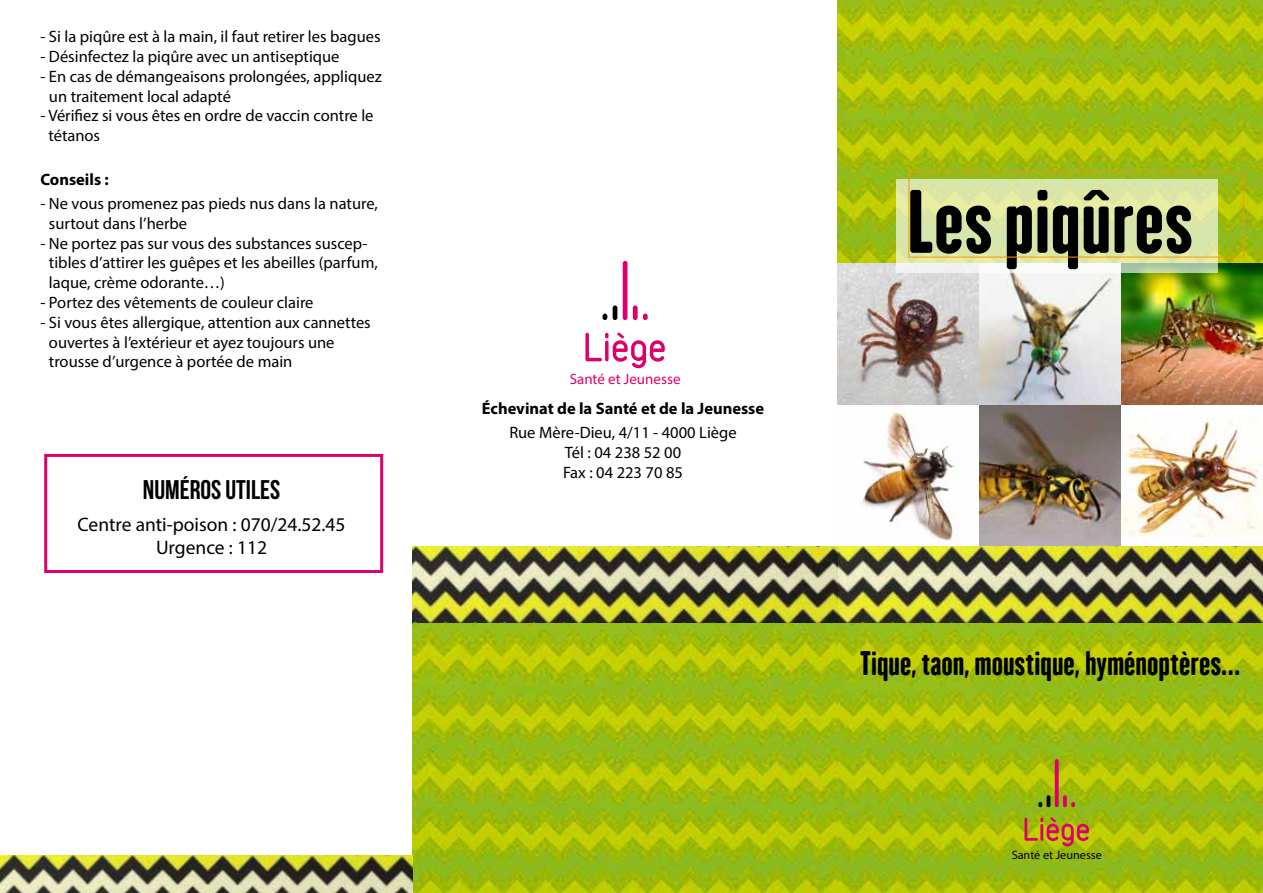
<style>
.page{position:relative;width:1263px;height:893px;background:#fff}
.page>*{position:absolute;margin:0;border:0;box-sizing:border-box;transform-origin:0 0}
.t1{font:79.5px "H.H.Samuel";color:#000}
.t2{font:30px "H.H.Samuel";color:#000}
.t3{font:27px "Bebas Neue";color:#000}
.t4{font:19.5px/23.4px "Myriad Pro";color:#000;text-align:center}
.t5{font:16.5px/19.8px "Myriad Pro";color:#000}
.t6{font:700 16.5px "Myriad Pro";color:#000}
.t7{font:15px "Myriad Pro";color:#de006a}
.t8{font:12.15px "Myriad Pro";color:#000}
</style>
<div class="page">
<img style="left:838px;top:623px;width:425px;height:270px">
<img style="left:412px;top:623px;width:426px;height:270px">
<img style="left:838px;top:0;width:425px;height:264px">
<svg style="left:1055px;top:759px;width:4px;height:48px"></svg>
<svg style="left:1063px;top:795px;width:4px;height:12px"></svg>
<svg style="left:1071px;top:802px;width:4px;height:5px"></svg>
<svg style="left:1046px;top:795px;width:4px;height:12px"></svg>
<svg style="left:1038px;top:802px;width:4px;height:5px"></svg>
<svg style="left:1024px;top:817px;width:65px;height:29px;background:#ba8923"></svg>
<img style="left:837px;top:264px;width:284px;height:283px">
<img style="left:837px;top:406px;width:142px;height:141px">
<img style="left:1121px;top:264px;width:142px;height:141px">
<img style="left:1121px;top:417px;width:142px;height:119px">
<svg style="left:896px;top:180px;width:321px;height:93px;background:#dde7ab"></svg>
<div style="left:908px;top:172px;width:336px;height:85px;border:1px solid #f39800"></div>
<img style="left:412px;top:547px;width:851px;height:76px">
<hr style="left:623px;top:261px;width:4px;height:59px;background:#de006a;border-radius:2px">
<div style="left:633px;top:305px;width:5px;height:15px;background:#de006a;border-radius:2px"></div>
<svg style="left:643px;top:314px;width:5px;height:6px"></svg>
<hr style="left:613px;top:305px;width:4px;height:15px;background:#000;border-radius:2px">
<svg style="left:602px;top:314px;width:5px;height:6px"></svg>
<svg style="left:585px;top:333px;width:80px;height:35px"></svg>
<img style="left:0;top:855px;width:412px;height:38px">
<div style="left:44px;top:454px;width:339px;height:119px;border:3px solid #de006a"></div>
<p class="t5" style="left:40px;top:26px;width:342px">- Si la piqûre est à la main, il faut retirer les bagues</p>
<p class="t5" style="left:40px;top:46px;width:301px">- Désinfectez la piqûre avec un antiseptique</p>
<p class="t5" style="left:49px;top:66px;width:334px;text-indent:-9px">- En cas de démangeaisons prolongées, appliquez un traitement local adapté</p>
<p class="t5" style="left:48px;top:106px;width:327px;text-indent:-8px">- Vérifiez si vous êtes en ordre de vaccin contre le tétanos</p>
<p class="t6" style="left:40px;top:169px;width:70px">Conseils :</p>
<p class="t5" style="left:49px;top:193px;width:330px;text-indent:-9px">- Ne vous promenez pas pieds nus dans la nature, surtout dans l’herbe</p>
<p class="t5" style="left:49px;top:233px;width:330px;text-indent:-9px">- Ne portez pas sur vous des substances suscep&shy;tibles d’attirer les guêpes et les abeilles (parfum, laque, crème odorante…)</p>
<p class="t5" style="left:40px;top:292px;width:275px">- Portez des vêtements de couleur claire</p>
<p class="t5" style="left:49px;top:312px;width:323px;text-indent:-9px">- Si vous êtes allergique, attention aux cannettes ouvertes à l’extérieur et ayez toujours une trousse d’urgence à portée de main</p>
<h3 class="t3" style="left:143px;top:475px;width:139px">NUMÉROS UTILES</h3>
<p class="t4" style="left:78px;top:512px;width:270px">Centre anti-poison : 070/24.52.45<br>Urgence : 112</p>
<p class="t7" style="left:570px;top:370px;width:112px">Santé et Jeunesse</p>
<p class="t6" style="left:482px;top:398px;width:284px">Échevinat de la Santé et de la Jeunesse</p>
<p class="t5" style="left:509px;top:422px;width:229px;text-align:center">Rue Mère-Dieu, 4/11 - 4000 Liège<br>Tél : 04 238 52 00<br>Fax : 04 223 70 85</p>
<h1 class="t1" style="left:907px;top:171px;width:288px">Les piqûres</h1>
<h2 class="t2" style="left:860px;top:644px;width:382px">Tique, taon, moustique, hyménoptères…</h2>
<p class="t8" style="left:1012px;top:848px;width:92px">Santé et Jeunesse</p>
</div>
